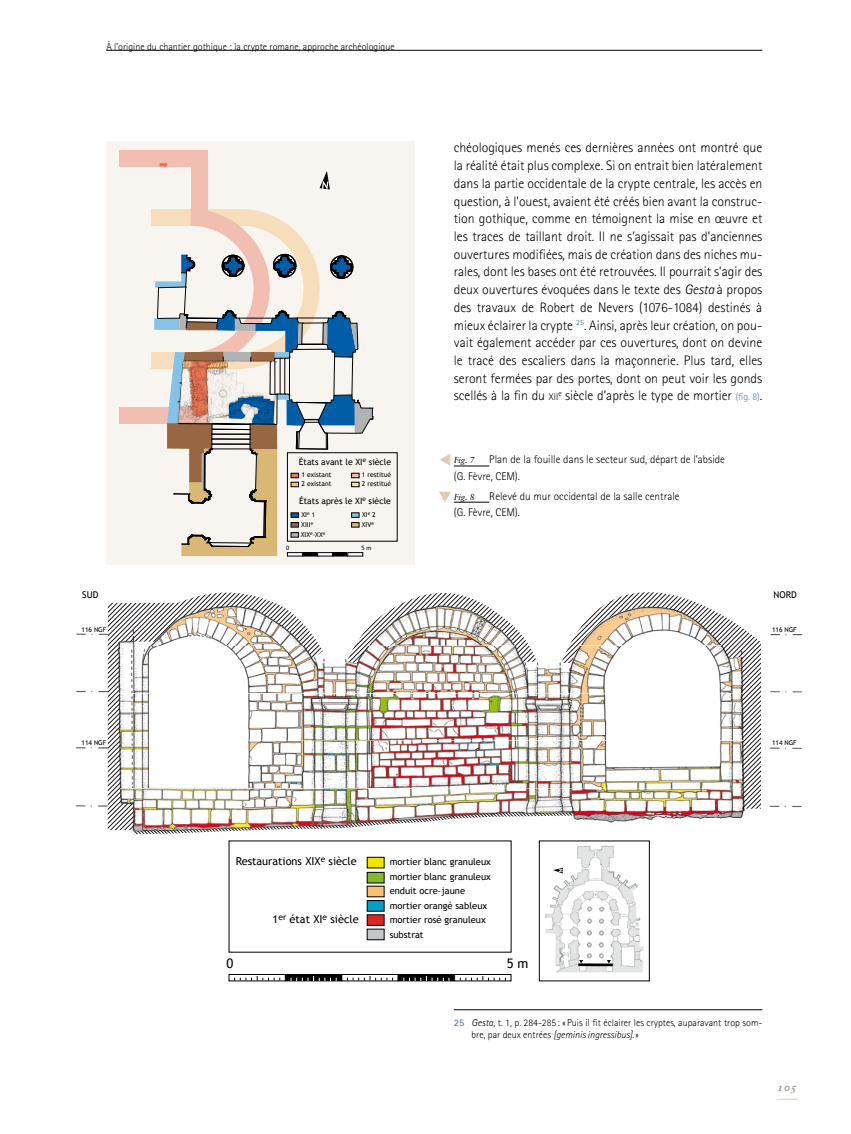
<style>
.page{position:relative;width:851px;height:1134px;background:#fff}
.page>*{position:absolute;margin:0;border:0;box-sizing:border-box;transform-origin:0 0}
.t1{font:300 13.75px/17.8px "Rotis Sans Serif";color:#000;text-align:justify}
.t2{font:13.12px "Trebuchet MS";color:#000}
.t3{font:300 11.25px/16.2px "Rotis Sans Serif";color:#000}
.t4{font:11.25px "Sabon Bold Italic Os F";color:#98908e}
.t5{font:11px "Trebuchet MS";color:#000}
.t6{font:300 10px/12.5px "Rotis Sans Serif";color:#000}
.t7{font:700 10px "Rotis Sans Serif";color:#617aa8}
.t8{font:9.38px/14.8px "Trebuchet MS";color:#000}
.t9{font:8.75px "Trebuchet MS";color:#000}
.t10{font:italic 8.75px "Sabon";letter-spacing:-.01em;color:#000}
.t11{font:6.75px "Trebuchet MS";color:#000}
.t12{font:6.62px "Trebuchet MS";color:#000}
.t13{font:5.88px "Trebuchet MS";color:#000}
.s1{font-style:italic}
.s2{font-size:9.62px}
.s3{font-size:10px;color:#617aa8}
</style>
<div class="page">
<svg style="left:776px;top:1099px;width:21px;height:1px"></svg>
<hr style="left:106px;top:50px;width:656px;height:1px;background:#000">
<div style="left:106px;top:142px;width:309px;height:423px;background:#f8f5f0"></div>
<div style="left:151px;top:209px;width:90px;height:17px;background:#f6ddbb"></div>
<div style="left:151px;top:352px;width:90px;height:17px;background:#f6ddbb"></div>
<div style="left:119px;top:407px;width:88px;height:16px;background:#f1beb1"></div>
<div style="left:191px;top:164px;width:16px;height:62px;background:#f1beb1"></div>
<div style="left:119px;top:150px;width:88px;height:16px;background:#f1beb1"></div>
<svg style="left:159px;top:163px;width:8px;height:4px"></svg>
<svg style="left:154px;top:318px;width:1px;height:12px"></svg>
<svg style="left:155px;top:209px;width:218px;height:347px"></svg>
<div style="left:287px;top:552px;width:16px;height:4px;border:1px solid #000"></div>
<div style="left:302px;top:552px;width:16px;height:4px;border:1px solid #000"></div>
<div style="left:317px;top:552px;width:16px;height:4px;border:1px solid #000"></div>
<div style="left:332px;top:552px;width:16px;height:4px;border:1px solid #000"></div>
<div style="left:347px;top:552px;width:16px;height:4px;border:1px solid #000"></div>
<svg style="left:319px;top:171px;width:11px;height:18px"></svg>
<hr style="left:454px;top:1009px;width:308px;height:1px;background:#000">
<img style="left:75px;top:603px;width:728px;height:262px">
<div style="left:135px;top:850px;width:230px;height:12px;background:#fff"></div>
<div style="left:367px;top:929px;width:17px;height:11px;background:#c5c6c8"></div>
<div style="left:367px;top:929px;width:17px;height:11px;border:1px solid #000"></div>
<div style="left:367px;top:901px;width:17px;height:10px;background:#03a0c6"></div>
<div style="left:367px;top:900px;width:17px;height:11px;border:1px solid #000"></div>
<div style="left:367px;top:886px;width:17px;height:11px;background:#f9c06f"></div>
<div style="left:367px;top:857px;width:17px;height:11px;background:#f2e400"></div>
<div style="left:367px;top:857px;width:17px;height:11px;border:1px solid #000"></div>
<div style="left:367px;top:872px;width:17px;height:11px;background:#83b82a"></div>
<div style="left:367px;top:872px;width:17px;height:11px;border:1px solid #000"></div>
<div style="left:367px;top:915px;width:17px;height:10px;background:#e32322"></div>
<div style="left:367px;top:914px;width:17px;height:12px;border:1px solid #000"></div>
<svg style="left:108px;top:592px;width:215px;height:238px"></svg>
<svg style="left:347px;top:593px;width:189px;height:70px"></svg>
<svg style="left:561px;top:592px;width:199px;height:217px"></svg>
<img style="left:134px;top:811px;width:439px;height:23px">
<img style="left:544px;top:845px;width:100px;height:128px">
<hr style="left:578px;top:963px;width:34px;height:3px;background:#000">
<svg style="left:579px;top:960px;width:4px;height:3px"></svg>
<svg style="left:606px;top:960px;width:4px;height:3px"></svg>
<div style="left:551px;top:865px;width:14px;height:9px;background:#fff"></div>
<div style="left:229px;top:974px;width:56px;height:7px;border:1px solid #000"></div>
<svg style="left:234px;top:976px;width:46px;height:5px"></svg>
<div style="left:285px;top:974px;width:57px;height:7px;background:#000"></div>
<div style="left:341px;top:974px;width:57px;height:7px;border:1px solid #000"></div>
<div style="left:398px;top:974px;width:56px;height:7px;background:#000"></div>
<div style="left:454px;top:974px;width:57px;height:7px;border:1px solid #000"></div>
<svg style="left:291px;top:976px;width:46px;height:5px"></svg>
<svg style="left:347px;top:976px;width:46px;height:5px"></svg>
<svg style="left:403px;top:976px;width:46px;height:5px"></svg>
<svg style="left:460px;top:976px;width:46px;height:5px"></svg>
<svg style="left:553px;top:868px;width:10px;height:5px"></svg>
<hr style="left:454px;top:466px;width:35px;height:1px;background:#000">
<hr style="left:454px;top:502px;width:35px;height:1px;background:#000">
<svg style="left:440px;top:454px;width:10px;height:12px"></svg>
<svg style="left:439px;top:492px;width:12px;height:10px"></svg>
<p class="t6" style="left:106px;top:41px;width:290px">À l’origine du chantier gothique : la crypte romane, approche archéologique</p>
<p class="t9" style="left:299px;top:457px;width:94px">États avant le XI<sup>e</sup> siècle</p>
<p class="t11" style="left:301px;top:471px;width:31px">1 existant</p>
<p class="t11" style="left:362px;top:471px;width:31px">1 restitué</p>
<p class="t11" style="left:301px;top:480px;width:31px">2 existant</p>
<p class="t11" style="left:362px;top:480px;width:31px">2 restitué</p>
<p class="t9" style="left:299px;top:495px;width:93px">États après le XI<sup>e</sup> siècle</p>
<p class="t11" style="left:301px;top:511px;width:15px">XI<sup>e</sup> 1</p>
<p class="t11" style="left:362px;top:511px;width:15px">XI<sup>e</sup> 2</p>
<p class="t11" style="left:301px;top:521px;width:14px">XIII<sup>e</sup></p>
<p class="t11" style="left:362px;top:521px;width:14px">XIV<sup>e</sup></p>
<p class="t11" style="left:301px;top:531px;width:26px">XIX<sup>e</sup>-XX<sup>e</sup></p>
<p class="t13" style="left:286px;top:545px;width:5px">0</p>
<p class="t13" style="left:361px;top:545px;width:11px">5 m</p>
<p class="t1" style="left:454px;top:139px;width:310px">chéologiques menés ces dernières années ont montré que la réalité était plus complexe. Si on entrait bien latéralement dans la partie occidentale de la crypte centrale, les accès en question, à l’ouest, avaient été créés bien avant la construc&shy;tion gothique, comme en témoignent la mise en œuvre et les traces de taillant droit. Il ne s’agissait pas d’anciennes ouvertures modifiées, mais de création dans des niches mu&shy;rales, dont les bases ont été retrouvées. Il pourrait s’agir des deux ouvertures évoquées dans le texte des <span class="s1">Gesta</span> à propos des travaux de Robert de Nevers (1 076-1 084) destinés à mieux éclairer la crypte <sup>25</sup>. Ainsi, après leur création, on pou&shy;vait également accéder par ces ouvertures, dont on devine le tracé des escaliers dans la maçonnerie. Plus tard, elles seront fermées par des portes, dont on peut voir les gonds scellés à la fin du <span class="s2">xii</span><sup>e</sup> siècle d’après le type de mortier <span class="s3">(fig. 8)</span>.</p>
<p class="t3" style="left:454px;top:452px;width:272px;text-indent:35px">Plan de la fouille dans le secteur sud, départ de l’abside (G. Fèvre, CEM).</p>
<p class="t10" style="left:454px;top:492px;width:22px">Fig. 8</p>
<p class="t10" style="left:454px;top:455px;width:22px">Fig. 7</p>
<p class="t3" style="left:454px;top:488px;width:227px;text-indent:35px">Relevé du mur occidental de la salle centrale (G. Fèvre, CEM).</p>
<p class="t8" style="left:82px;top:588px;width:18px">SUD</p>
<p class="t8" style="left:773px;top:588px;width:25px">NORD</p>
<p class="t12" style="left:81px;top:625px;width:26px">116 NGF</p>
<p class="t12" style="left:81px;top:739px;width:26px">114 NGF</p>
<p class="t12" style="left:772px;top:625px;width:26px">116 NGF</p>
<p class="t12" style="left:772px;top:739px;width:26px">114 NGF</p>
<p class="t5" style="left:236px;top:855px;width:122px">Restaurations XIX<sup>e</sup> siècle</p>
<p class="t8" style="left:389px;top:855px;width:103px">mortier blanc granuleux mortier blanc granuleux</p>
<p class="t5" style="left:272px;top:913px;width:87px">1<sup>er</sup> état XI<sup>e</sup> siècle</p>
<p class="t8" style="left:389px;top:913px;width:98px">mortier rosé granuleux</p>
<p class="t8" style="left:389px;top:884px;width:77px">enduit ocre-jaune</p>
<p class="t8" style="left:389px;top:898px;width:99px">mortier orangé sableux</p>
<p class="t8" style="left:389px;top:927px;width:35px">substrat</p>
<p class="t2" style="left:226px;top:956px;width:8px">0</p>
<p class="t2" style="left:506px;top:956px;width:23px">5 m</p>
<p class="t7" style="left:454px;top:1016px;width:6px">25</p>
<p class="t6" style="left:471px;top:1016px;width:292px"><span class="s1">Gesta</span>, t. 1 , p. 284-285 : « Puis il fit éclairer les cryptes, auparavant trop som&shy;bre, par deux entrées <span class="s1">[geminis ingressibus]</span>.»</p>
<p class="t4" style="left:777px;top:1081px;width:21px">105</p>
</div>
